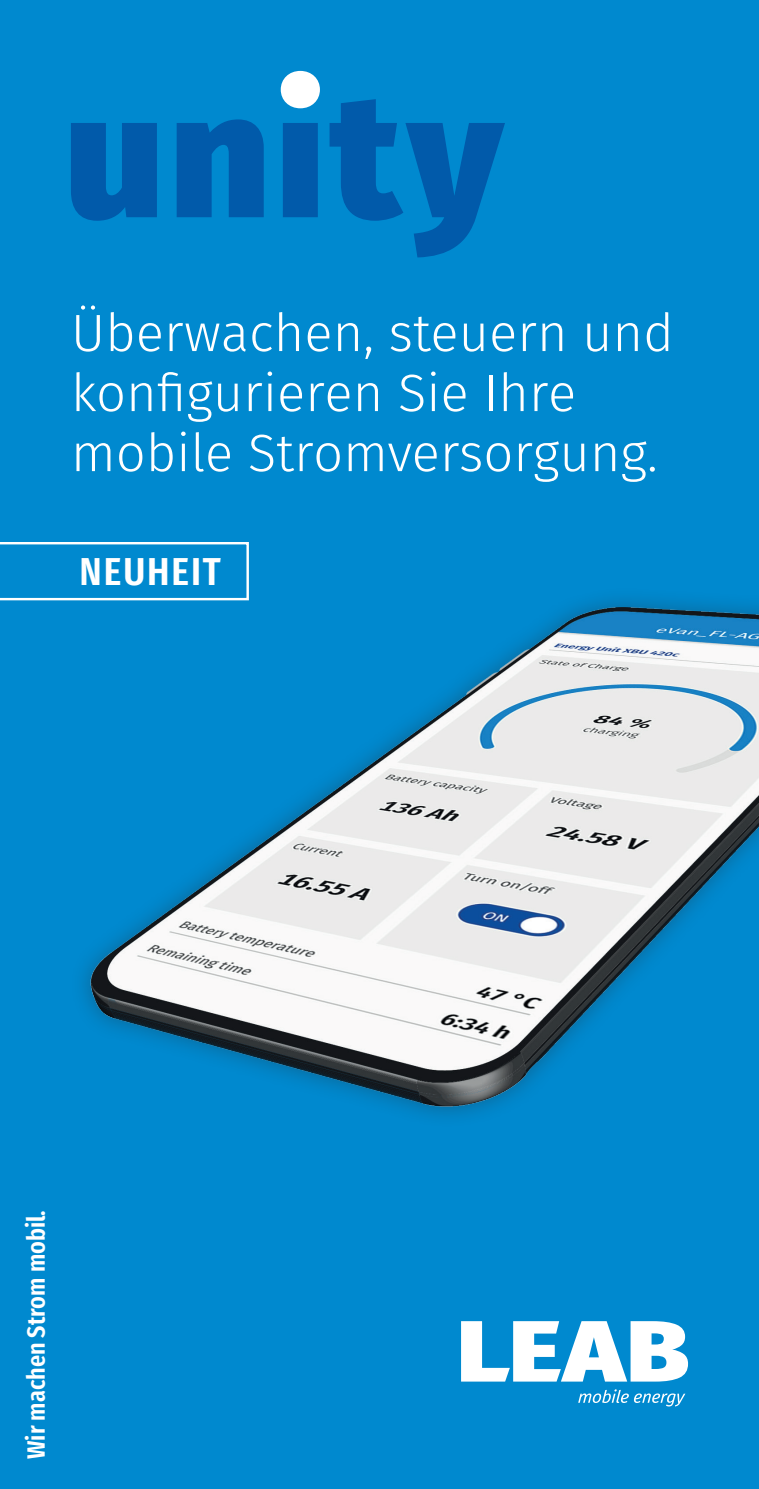
<style>
.page{position:relative;width:759px;height:1489px;background:#fff}
.page>*{position:absolute;margin:0;border:0;box-sizing:border-box;transform-origin:0 0}
.t1{font:300 52.5px/60px "Fira Sans";color:#fff}
.überzeile{font:600 39px "Fira Sans Condensed";letter-spacing:.05em;color:#fff}
.t2{font:600 25px "Fira Sans Condensed";color:#fff}
</style>
<div class="page">
<div style="left:0;top:0;width:758px;height:1488px;background:#0089cf"></div>
<svg style="left:0;top:542px;width:249px;height:58px"></svg>
<svg style="left:71px;top:99px;width:434px;height:158px"></svg>
<div style="left:280px;top:71px;width:40px;height:37px;background:#fff;border-radius:50%"></div>
<img style="left:52px;top:559px;width:706px;height:557px">
<svg style="left:578px;top:1389px;width:107px;height:17px"></svg>
<svg style="left:461px;top:1321px;width:226px;height:60px"></svg>
<p class="t1" style="left:71px;top:302px;width:604px">Überwachen, steuern und konfigurieren Sie Ihre mobile Stromversorgung.</p>
<p class="überzeile" style="left:80px;top:535px;width:143px">NEUHEIT</p>
<p class="t2" style="left:13px;top:1458px;width:250px;rotate:-90deg">Wir machen Strom mobil.</p>
</div>
